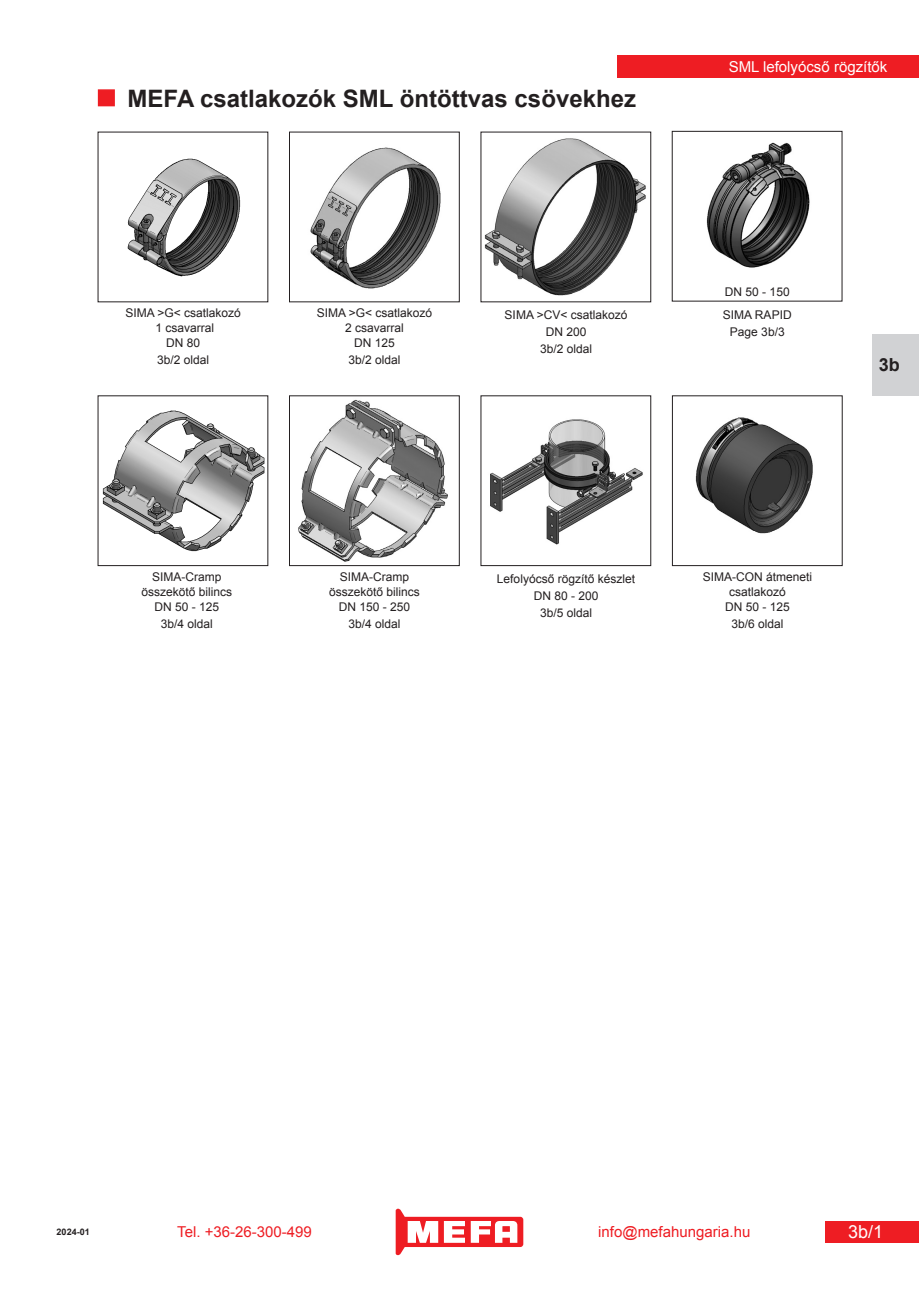
<style>
.page{position:relative;width:919px;height:1289px;background:#fff}
.page>*{position:absolute;margin:0;border:0;box-sizing:border-box;transform-origin:0 0}
.t1{font:700 24px "Arial";color:#231f20}
.t2{font:18px "Arial";color:#fff}
.t3{font:700 18px "Arial";color:#231f20}
.t4{font:15px "Arial";color:#ee1d23}
.t5{font:15px "Arial";color:#fff}
.t6{font:12px/14.4px "Arial";color:#231f20;text-align:center}
.t7{font:700 9px "Arial";color:#231f20}
</style>
<div class="page">
<div style="left:98px;top:89px;width:17px;height:17px;background:#ee1d23;border:2px solid #ee1d23"></div>
<div style="left:872px;top:334px;width:46px;height:61px;background:#d1d2d4"></div>
<div style="left:617px;top:55px;width:301px;height:23px;background:#ee1d23"></div>
<svg style="left:395px;top:1208px;width:128px;height:46px"></svg>
<div style="left:825px;top:1220px;width:93px;height:22px;background:#ee1d23"></div>
<img style="left:310px;top:147px;width:131px;height:142px">
<img style="left:127px;top:158px;width:114px;height:119px">
<img style="left:484px;top:138px;width:162px;height:158px">
<img style="left:102px;top:410px;width:163px;height:142px">
<img style="left:490px;top:419px;width:153px;height:126px">
<div style="left:480px;top:395px;width:171px;height:171px;border:1px solid #231f20"></div>
<img style="left:695px;top:417px;width:118px;height:117px">
<div style="left:672px;top:395px;width:170px;height:171px;border:1px solid #231f20"></div>
<img style="left:298px;top:399px;width:150px;height:163px">
<div style="left:289px;top:395px;width:170px;height:171px;border:1px solid #231f20"></div>
<img style="left:706px;top:142px;width:104px;height:126px">
<div style="left:672px;top:131px;width:170px;height:170px;border:1px solid #231f20"></div>
<p class="t1" style="left:128px;top:81px;width:510px">MEFA csatlakozók SML öntöttvas csövekhez</p>
<p class="t6" style="left:125px;top:306px;width:117px">SIMA &gt;G&lt; csatlakozó</p>
<p class="t6" style="left:155px;top:320px;width:60px">1 csavarral</p>
<p class="t6" style="left:166px;top:335px;width:36px">DN 80</p>
<p class="t6" style="left:157px;top:352px;width:54px">3b/2 oldal</p>
<p class="t6" style="left:317px;top:306px;width:117px">SIMA &gt;G&lt; csatlakozó</p>
<p class="t6" style="left:345px;top:320px;width:60px">2 csavarral</p>
<p class="t6" style="left:354px;top:335px;width:42px">DN 125</p>
<p class="t6" style="left:348px;top:352px;width:54px">3b/2 oldal</p>
<p class="t6" style="left:504px;top:308px;width:124px">SIMA &gt;CV&lt; csatlakozó</p>
<p class="t6" style="left:545px;top:325px;width:42px">DN 200</p>
<p class="t6" style="left:540px;top:342px;width:54px">3b/2 oldal</p>
<p class="t5" style="left:728px;top:56px;width:160px">SML lefolyócső rögzítők</p>
<p class="t6" style="left:725px;top:285px;width:66px">DN 50 - 150</p>
<p class="t6" style="left:723px;top:307px;width:70px">SIMA RAPID</p>
<p class="t6" style="left:729px;top:324px;width:56px">Page 3b/3</p>
<h2 class="t3" style="left:878px;top:352px;width:23px">3b</h2>
<p class="t6" style="left:152px;top:569px;width:71px">SIMA-Cramp</p>
<p class="t6" style="left:141px;top:584px;width:92px">összekötő bilincs</p>
<p class="t6" style="left:154px;top:599px;width:66px">DN 50 - 125</p>
<p class="t6" style="left:161px;top:616px;width:54px">3b/4 oldal</p>
<p class="t6" style="left:340px;top:569px;width:71px">SIMA-Cramp</p>
<p class="t6" style="left:329px;top:584px;width:92px">összekötő bilincs</p>
<p class="t6" style="left:338px;top:599px;width:73px">DN 150 - 250</p>
<p class="t6" style="left:348px;top:616px;width:54px">3b/4 oldal</p>
<p class="t6" style="left:497px;top:571px;width:140px">Lefolyócső rögzítő készlet</p>
<p class="t6" style="left:533px;top:588px;width:66px">DN 80 - 200</p>
<p class="t6" style="left:540px;top:605px;width:54px">3b/5 oldal</p>
<p class="t6" style="left:702px;top:569px;width:111px">SIMA-CON átmeneti csatlakozó</p>
<p class="t6" style="left:725px;top:599px;width:66px">DN 50 - 125</p>
<p class="t6" style="left:731px;top:616px;width:54px">3b/6 oldal</p>
<p class="t7" style="left:57px;top:1225px;width:35px">2024-01</p>
<p class="t4" style="left:177px;top:1221px;width:136px">Tel. +36-26-300-499</p>
<p class="t4" style="left:598px;top:1221px;width:153px">info@mefahungaria.hu</p>
<h2 class="t2" style="left:848px;top:1219px;width:37px">3b/1</h2>
</div>
